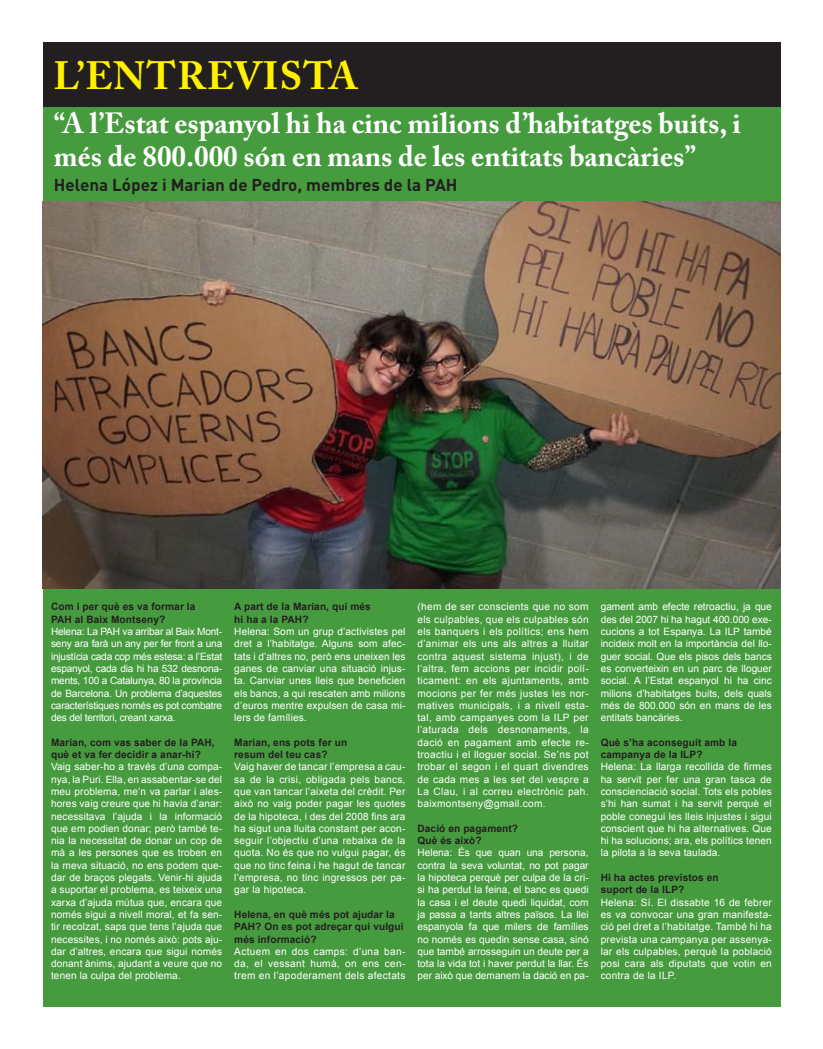
<style>
.page{position:relative;width:823px;height:1049px;background:#fff}
.page>*{position:absolute;margin:0;border:0;box-sizing:border-box;transform-origin:0 0}
.t1{font:700 39.2px "Adobe Caslon Pro";letter-spacing:.03em;color:#fff101}
.t2{font:700 29px/33px "Adobe Caslon Pro";color:#fff}
.t3{font:700 17px "DIN";color:#231f20}
.t4{font:10.1px/12.3px "Arial";letter-spacing:.01em;color:#fff;text-align:justify}
.t5{font:700 10.1px/12.3px "Arial";letter-spacing:.01em;color:#231f20}
</style>
<div class="page">
<hr style="left:43px;top:42px;width:737px;height:1px;background:#231f20">
<div style="left:43px;top:558px;width:737px;height:448px;background:#479b3f"></div>
<div style="left:43px;top:107px;width:737px;height:95px;background:#479b3f"></div>
<div style="left:43px;top:43px;width:737px;height:64px;background:#231f20"></div>
<img style="left:43px;top:202px;width:737px;height:386px">
<p class="t1" style="left:53px;top:53px;width:306px">L’ENTREVISTA</p>
<p class="t2" style="left:54px;top:106px;width:688px">“A l’Estat espanyol hi ha cinc milions d’habitatges buits, i més de 800.000 són en mans de les entitats bancàries”</p>
<p class="t3" style="left:54px;top:174px;width:405px">Helena López i Marian de Pedro, membres de la PAH</p>
<p class="t5" style="left:51px;top:601px;width:146px">Com i per què es va formar la<br>PAH al Baix Montseny?</p>
<p class="t4" style="left:51px;top:625px;width:173px">Helena: La PAH va arribar al Baix Mont&shy;seny ara farà un any per fer front a una injustícia cada cop més estesa: a l’Estat espanyol, cada dia hi ha 532 desnona&shy;ments, 100 a Catalunya, 80 la província de Barcelona. Un problema d’aquestes característiques només es pot combatre des del territori, creant xarxa.</p>
<p class="t5" style="left:51px;top:736px;width:165px">Marian, com vas saber de la PAH, què et va fer decidir a anar-hi?</p>
<p class="t4" style="left:51px;top:761px;width:172px">Vaig saber-ho a través d’una compa&shy;nya, la Puri. Ella, en assabentar-se del meu problema, me’n va parlar i ales&shy;hores vaig creure que hi havia d’anar: necessitava l’ajuda i la informació que em podien donar; però també te&shy;nia la necessitat de donar un cop de mà a les persones que es troben en la meva situació, no ens podem que&shy;dar de braços plegats. Venir-hi ajuda a suportar el problema, es teixeix una xarxa d’ajuda mútua que, encara que només sigui a nivell moral, et fa sen&shy;tir recolzat, saps que tens l’ajuda que necessites, i no només això: pots aju&shy;dar d’altres, encara que sigui només donant ànims, ajudant a veure que no tenen la culpa del problema.</p>
<p class="t5" style="left:234px;top:601px;width:138px">A part de la Marian, qui més hi ha a la PAH?</p>
<p class="t4" style="left:234px;top:625px;width:173px">Helena: Som un grup d’activistes pel dret a l’habitatge. Alguns som afec&shy;tats i d’altres no, però ens uneixen les ganes de canviar una situació injus&shy;ta. Canviar unes lleis que beneficien els bancs, a qui rescaten amb milions d’euros mentre expulsen de casa mi&shy;lers de famílies.</p>
<p class="t5" style="left:234px;top:736px;width:114px">Marian, ens pots fer un resum del teu cas?</p>
<p class="t4" style="left:234px;top:761px;width:173px">Vaig haver de tancar l’empresa a cau&shy;sa de la crisi, obligada pels bancs, que van tancar l’aixeta del crèdit. Per això no vaig poder pagar les quotes de la hipoteca, i des del 2008 fins ara ha sigut una lluita constant per acon&shy;seguir l’objectiu d’una rebaixa de la quota. No és que no vulgui pagar, és que no tinc feina i he hagut de tancar l’empresa, no tinc ingressos per pa&shy;gar la hipoteca.</p>
<p class="t5" style="left:234px;top:908px;width:171px">Helena, en què més pot ajudar la<br>PAH? On es pot adreçar qui vulgui més informació?</p>
<p class="t4" style="left:234px;top:945px;width:172px">Actuem en dos camps: d’una ban&shy;da, el vessant humà, on ens cen&shy;trem en l’apoderament dels afectats</p>
<p class="t4" style="left:417px;top:601px;width:172px">(hem de ser conscients que no som els culpables, que els culpables són els banquers i els polítics; ens hem d’animar els uns als altres a lluitar contra aquest sistema injust), i de l’altra, fem accions per incidir polí&shy;ticament: en els ajuntaments, amb mocions per fer més justes les nor&shy;matives municipals, i a nivell esta&shy;tal, amb campanyes com la ILP per l’aturada dels desnonaments, la dació en pagament amb efecte re&shy;troactiu i el lloguer social. Se’ns pot trobar el segon i el quart divendres de cada mes a les set del vespre a La Clau, i al correu electrònic pah. baixmontseny@gmail.com.</p>
<p class="t5" style="left:417px;top:822px;width:102px">Dació en pagament?<br>Què és això?</p>
<p class="t4" style="left:417px;top:847px;width:173px">Helena: És que quan una persona, contra la seva voluntat, no pot pagar la hipoteca perquè per culpa de la cri&shy;si ha perdut la feina, el banc es quedi la casa i el deute quedi liquidat, com ja passa a tants altres països. La llei espanyola fa que milers de famílies no només es quedin sense casa, sinó que també arrosseguin un deute per a tota la vida tot i haver perdut la llar. És per això que demanem la dació en pa-</p>
<p class="t4" style="left:600px;top:601px;width:172px">gament amb efecte retroactiu, ja que des del 2007 hi ha hagut 400.000 exe&shy;cucions a tot Espanya. La ILP també incideix molt en la importància del llo&shy;guer social. Que els pisos dels bancs es converteixin en un parc de lloguer social. A l’Estat espanyol hi ha cinc milions d’habitatges buits, dels quals més de 800.000 són en mans de les entitats bancàries.</p>
<p class="t5" style="left:600px;top:736px;width:138px">Què s’ha aconseguit amb la campanya de la ILP?</p>
<p class="t4" style="left:600px;top:761px;width:172px">Helena: La llarga recollida de firmes ha servit per fer una gran tasca de conscienciació social. Tots els pobles s’hi han sumat i ha servit perquè el poble conegui les lleis injustes i sigui conscient que hi ha alternatives. Que hi ha solucions; ara, els polítics tenen la pilota a la seva taulada.</p>
<p class="t5" style="left:600px;top:872px;width:119px">Hi ha actes previstos en</p>
<p class="t5" style="left:600px;top:884px;width:85px">suport de la ILP?</p>
<p class="t4" style="left:600px;top:896px;width:172px">Helena: Sí. El dissabte 16 de febrer es va convocar una gran manifesta&shy;ció pel dret a l’habitatge. També hi ha prevista una campanya per assenya&shy;lar els culpables, perquè la població posi cara als diputats que votin en contra de la ILP.</p>
</div>
